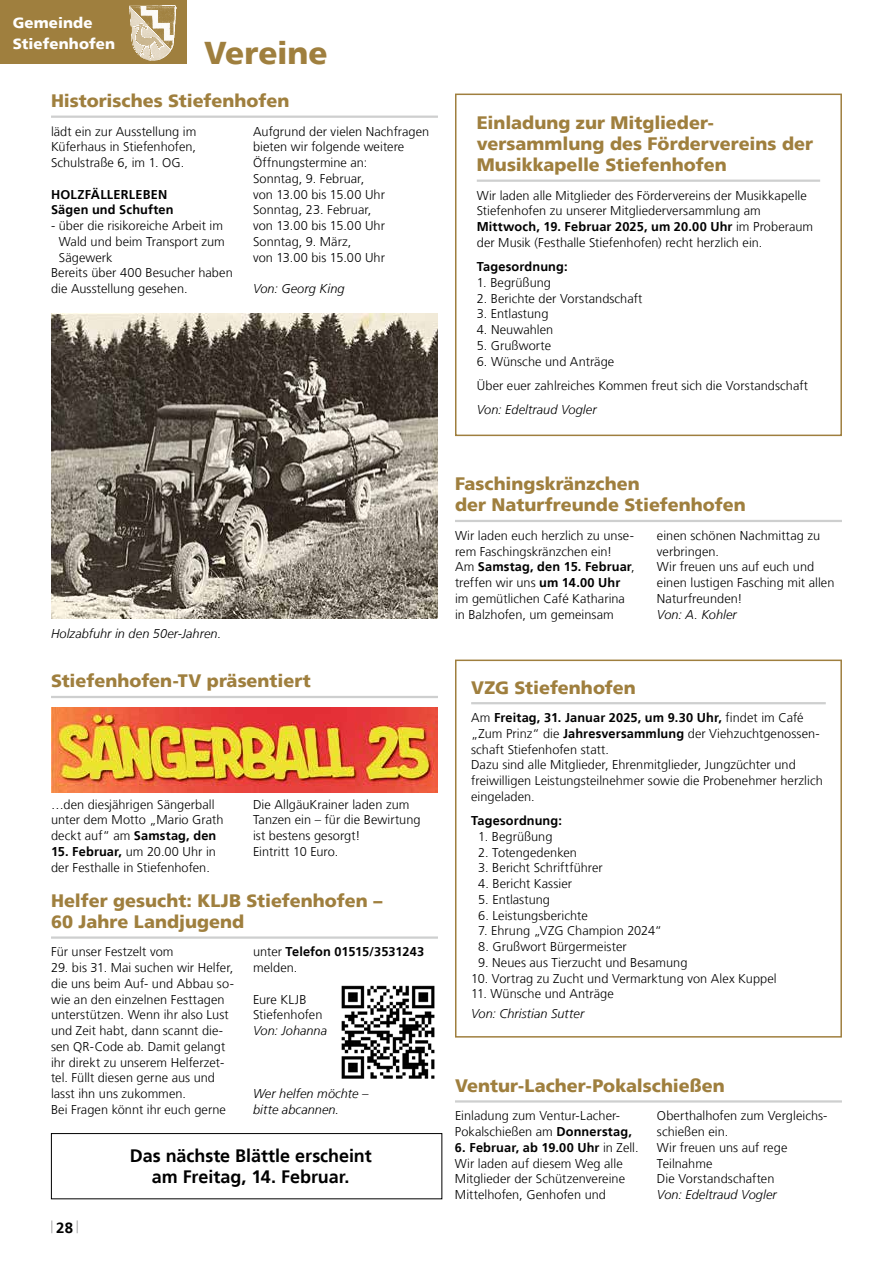
<style>
.page{position:relative;width:893px;height:1263px;background:#fff}
.page>*{position:absolute;margin:0;border:0;box-sizing:border-box;transform-origin:0 0}
.t1{font:900 31.5px "Frutiger LT";letter-spacing:-.005em;color:#9f7f3e}
.t2{font:900 18px/21px "Frutiger LT";color:#9f7f3e}
.t3{font:700 18px/21px "Frutiger LT";letter-spacing:-.005em;color:#000;text-align:center}
.t4{font:900 15px/21px "Frutiger LT";letter-spacing:.005em;color:#fff}
.t5{font:700 15px "Frutiger LT";color:#000}
.t6{font:300 12.75px/15.8px "Frutiger LT";letter-spacing:.005em;color:#000}
.t7{font:italic 300 12.75px/15.8px "Frutiger LT";letter-spacing:.005em;color:#000}
.t8{font:700 12.75px/15.8px "Frutiger LT";letter-spacing:.01em;color:#000}
.s1{font-weight:700}
.s2{font-weight:300}
</style>
<div class="page">
<div style="left:0;top:0;width:187px;height:64px;background:#9f7f3e"></div>
<img style="left:129px;top:5px;width:48px;height:56px">
<svg style="left:51px;top:1220px;width:2px;height:13px"></svg>
<svg style="left:77px;top:1220px;width:1px;height:13px"></svg>
<hr style="left:477px;top:180px;width:343px;height:2px;background:#cecfcf">
<hr style="left:455px;top:520px;width:387px;height:2px;background:#cecfcf">
<hr style="left:51px;top:116px;width:387px;height:2px;background:#cecfcf">
<img style="left:51px;top:314px;width:387px;height:305px">
<hr style="left:51px;top:696px;width:387px;height:2px;background:#cecfcf">
<img style="left:51px;top:708px;width:387px;height:85px">
<hr style="left:51px;top:936px;width:387px;height:3px;background:#cecfcf">
<img style="left:341px;top:985px;width:94px;height:94px">
<div style="left:455px;top:94px;width:387px;height:342px;border:2px solid #9f7f3e"></div>
<hr style="left:471px;top:702px;width:355px;height:2px;background:#cecfcf">
<div style="left:455px;top:659px;width:387px;height:378px;border:2px solid #9f7f3e"></div>
<hr style="left:455px;top:1100px;width:387px;height:2px;background:#cecfcf">
<div style="left:51px;top:1133px;width:391px;height:66px;border:1px solid #000"></div>
<p class="t4" style="left:13px;top:12px;width:104px">Gemeinde<br>Stiefenhofen</p>
<h1 class="t1" style="left:204px;top:34px;width:125px">Vereine</h1>
<h2 class="t2" style="left:51px;top:90px;width:240px">Historisches Stiefenhofen</h2>
<p class="t6" style="left:51px;top:123px;width:147px;text-align:justify">lädt ein zur Ausstellung im Küferhaus in Stiefenhofen, Schulstraße 6, im 1. OG.</p>
<p class="t8" style="left:51px;top:186px;width:124px">HOLZFÄLLERLEBEN<br>Sägen und Schuften</p>
<p class="t6" style="left:51px;top:218px;width:173px">- über die risikoreiche Arbeit im</p>
<p class="t6" style="left:59px;top:234px;width:168px">Wald und beim Transport zum</p>
<p class="t6" style="left:59px;top:249px;width:55px">Sägewerk</p>
<p class="t6" style="left:51px;top:265px;width:183px">Bereits über 400 Besucher haben</p>
<p class="t6" style="left:51px;top:281px;width:138px">die Ausstellung gesehen.</p>
<p class="t6" style="left:253px;top:123px;width:178px">Aufgrund der vielen Nachfragen bieten wir folgende weitere<br>Öffnungstermine an:<br>Sonntag, 9. Februar,<br>von 13.00 bis 15.00 Uhr<br>Sonntag, 23. Februar,<br>von 13.00 bis 15.00 Uhr<br>Sonntag, 9. März,<br>von 13.00 bis 15.00 Uhr</p>
<p class="t7" style="left:253px;top:281px;width:93px">Von: Georg King</p>
<p class="t7" style="left:51px;top:625px;width:172px">Holzabfuhr in den 50er-Jahren.</p>
<h2 class="t2" style="left:51px;top:670px;width:261px">Stiefenhofen-TV präsentiert</h2>
<p class="t6" style="left:253px;top:796px;width:169px">Die AllgäuKrainer laden zum<br>Tanzen ein – für die Bewirtung ist bestens gesorgt!<br>Eintritt 10 Euro.</p>
<h2 class="t2" style="left:51px;top:890px;width:333px">Helfer gesucht: KLJB Stiefenhofen –<br>60 Jahre Landjugend</h2>
<p class="t6" style="left:51px;top:944px;width:124px">Für unser Festzelt vom</p>
<p class="t6" style="left:51px;top:960px;width:184px">29. bis 31. Mai suchen wir Helfer, die uns beim Auf- und Abbau so&shy;wie an den einzelnen Festtagen unterstützen. Wenn ihr also Lust und Zeit habt, dann scannt die&shy;sen QR-Code ab. Damit gelangt ihr direkt zu unserem Helferzet&shy;tel. Füllt diesen gerne aus und lasst ihn uns zukommen.<br>Bei Fragen könnt ihr euch gerne</p>
<p class="t6" style="left:51px;top:796px;width:174px">…den diesjährigen Sängerball unter dem Motto „Mario Grath deckt auf“ am <span class="s1">Samstag, den</span></p>
<p class="t6" style="left:51px;top:844px;width:166px"><span class="s1">15. Februar,</span> um 20.00 Uhr in der Festhalle in Stiefenhofen.</p>
<p class="t8" style="left:253px;top:944px;width:173px"><span class="s2">unter</span> Telefon 01515/3531243 <span class="s2">melden.</span></p>
<p class="t6" style="left:253px;top:991px;width:71px">Eure KLJB<br>Stiefenhofen</p>
<p class="t7" style="left:253px;top:1023px;width:76px">Von: Johanna</p>
<p class="t7" style="left:253px;top:1086px;width:117px">Wer helfen möchte – bitte abcannen.</p>
<p class="t5" style="left:56px;top:1218px;width:18px">28</p>
<h2 class="t3" style="left:130px;top:1146px;width:243px">Das nächste Blättle erscheint am Freitag, 14. Februar.</h2>
<h2 class="t2" style="left:477px;top:112px;width:338px">Einladung zur Mitglieder&shy;versammlung des Fördervereins der<br>Musikkapelle Stiefenhofen</h2>
<p class="t6" style="left:477px;top:187px;width:338px">Wir laden alle Mitglieder des Fördervereins der Musikkapelle Stiefenhofen zu unserer Mitgliederversammlung am <span class="s1">Mittwoch, 19. Februar 2025, um 20.00 Uhr</span> im Proberaum der Musik (Festhalle Stiefenhofen) recht herzlich ein.</p>
<p class="t8" style="left:477px;top:259px;width:92px">Tagesordnung:</p>
<p class="t6" style="left:477px;top:275px;width:76px">1. Begrüßung</p>
<p class="t6" style="left:477px;top:290px;width:167px">2. Berichte der Vorstandschaft</p>
<p class="t6" style="left:477px;top:306px;width:73px">3. Entlastung</p>
<p class="t6" style="left:477px;top:322px;width:78px">4. Neuwahlen</p>
<p class="t6" style="left:477px;top:338px;width:76px">5. Grußworte</p>
<p class="t6" style="left:477px;top:349px;width:333px;line-height:24.3px">6. Wünsche und Anträge<br>Über euer zahlreiches Kommen freut sich die Vorstandschaft</p>
<p class="t7" style="left:477px;top:402px;width:121px">Von: Edeltraud Vogler</p>
<h2 class="t2" style="left:455px;top:473px;width:292px">Faschingskränzchen<br>der Naturfreunde Stiefenhofen</h2>
<p class="t6" style="left:455px;top:528px;width:181px">Wir laden euch herzlich zu unse&shy;rem Faschingskränzchen ein!<br>Am <span class="s1">Samstag, den 15. Februar</span>, treffen wir uns <span class="s1">um 14.00 Uhr </span>im gemütlichen Café Katharina in Balzhofen, um gemeinsam</p>
<p class="t6" style="left:657px;top:528px;width:179px">einen schönen Nachmittag zu verbringen.<br>Wir freuen uns auf euch und einen lustigen Fasching mit allen<br>Naturfreunden!</p>
<p class="t7" style="left:657px;top:606px;width:81px">Von: A. Kohler</p>
<h2 class="t2" style="left:471px;top:677px;width:166px">VZG Stiefenhofen</h2>
<p class="t6" style="left:471px;top:710px;width:353px">Am <span class="s1">Freitag, 31. Januar 2025, um 9.30 Uhr,</span> findet im Café „Zum Prinz“ die <span class="s1">Jahresversammlung</span> der Viehzuchtgenossen&shy;schaft Stiefenhofen statt.<br>Dazu sind alle Mitglieder, Ehrenmitglieder, Jungzüchter und freiwilligen Leistungsteilnehmer sowie die Probenehmer herzlich eingeladen.</p>
<p class="t8" style="left:471px;top:813px;width:92px">Tagesordnung:</p>
<p class="t6" style="left:478px;top:829px;width:76px">1. Begrüßung</p>
<p class="t6" style="left:478px;top:844px;width:100px">2. Totengedenken</p>
<p class="t6" style="left:478px;top:860px;width:126px">3. Bericht Schriftführer</p>
<p class="t6" style="left:478px;top:876px;width:95px">4. Bericht Kassier</p>
<p class="t6" style="left:478px;top:892px;width:73px">5. Entlastung</p>
<p class="t6" style="left:478px;top:907px;width:111px">6. Leistungsberichte</p>
<p class="t6" style="left:478px;top:923px;width:185px">7. Ehrung „VZG Champion 2024“</p>
<p class="t6" style="left:478px;top:939px;width:150px">8. Grußwort Bürgermeister</p>
<p class="t6" style="left:478px;top:955px;width:211px">9. Neues aus Tierzucht und Besamung</p>
<p class="t6" style="left:471px;top:970px;width:307px">10. Vortrag zu Zucht und Vermarktung von Alex Kuppel</p>
<p class="t6" style="left:471px;top:986px;width:144px">11. Wünsche und Anträge</p>
<p class="t7" style="left:471px;top:1006px;width:115px">Von: Christian Sutter</p>
<h2 class="t2" style="left:455px;top:1075px;width:271px">Ventur-Lacher-Pokalschießen</h2>
<p class="t6" style="left:455px;top:1108px;width:178px">Einladung zum Ventur-Lacher-<br>Pokalschießen am <span class="s1">Donnerstag,</span></p>
<p class="t6" style="left:455px;top:1140px;width:185px"><span class="s1">6. Februar, ab 19.00 Uhr</span> in Zell.<br>Wir laden auf diesem Weg alle<br>Mitglieder der Schützenvereine<br>Mittelhofen, Genhofen und</p>
<p class="t6" style="left:657px;top:1108px;width:172px">Oberthalhofen zum Vergleichs&shy;schießen ein.<br>Wir freuen uns auf rege<br>Teilnahme<br>Die Vorstandschaften</p>
<p class="t7" style="left:657px;top:1187px;width:121px">Von: Edeltraud Vogler</p>
</div>
